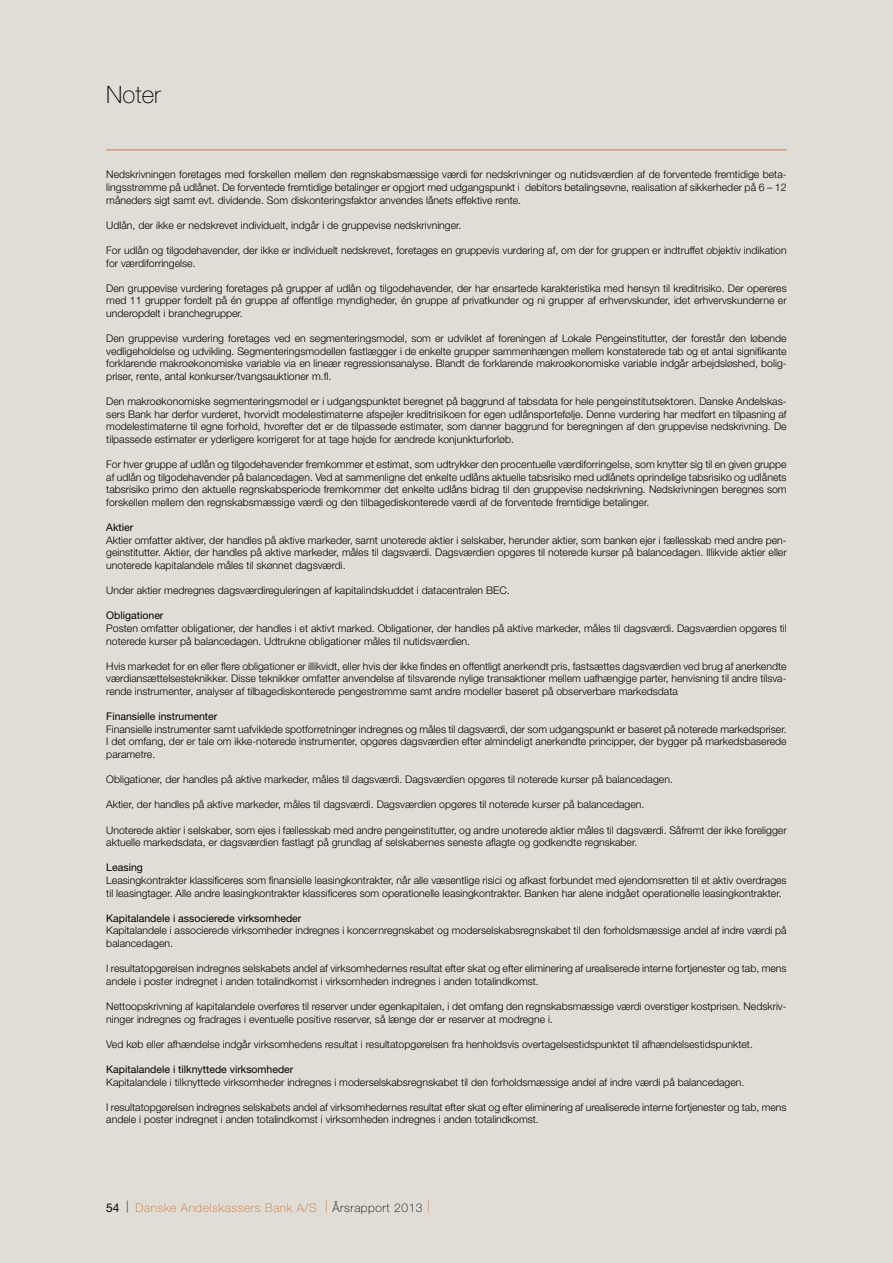
<style>
.page{position:relative;width:893px;height:1263px;background:#dfddd5}
.page>*{position:absolute;margin:0;border:0;box-sizing:border-box;transform-origin:0 0}
.t1{font:100 24px "Helvetica Neue LT";color:#000}
.t2{font:100 12px "Helvetica Neue LT";letter-spacing:.05em;color:#d57032}
.t3{font:300 10.5px/12.6px "Helvetica Neue LT";color:#000;text-align:justify}
.t4{font:10.5px "Helvetica Neue LT";color:#000}
.s1{font-weight:400;color:#000}
.s2{color:#000}
</style>
<div class="page">
<hr style="left:106px;top:150px;width:681px;height:1px;background:#d57032">
<h1 class="t1" style="left:106px;top:81px;width:56px">Noter</h1>
<p class="t3" style="left:106px;top:168px;width:682px">Nedskrivningen foretages med forskellen mellem den regnskabsmæssige værdi før nedskrivninger og nutidsværdien af de forventede fremtidige beta&shy;lingsstrømme på udlånet. De forventede fremtidige betalinger er opgjort med udgangspunkt i debitors betalingsevne, realisation af sikkerheder på 6 – 12 måneders sigt samt evt. dividende. Som diskonteringsfaktor anvendes lånets effektive rente.</p>
<p class="t3" style="left:106px;top:218px;width:357px">Udlån, der ikke er nedskrevet individuelt, indgår i de gruppevise nedskrivninger.</p>
<p class="t3" style="left:106px;top:244px;width:682px">For udlån og tilgodehavender, der ikke er individuelt nedskrevet, foretages en gruppevis vurdering af, om der for gruppen er indtruffet objektiv indikation for værdiforringelse.</p>
<p class="t3" style="left:106px;top:281px;width:682px">Den gruppevise vurdering foretages på grupper af udlån og tilgodehavender, der har ensartede karakteristika med hensyn til kreditrisiko. Der opereres med 11 grupper fordelt på én gruppe af offentlige myndigheder, én gruppe af privatkunder og ni grupper af erhvervskunder, idet erhvervskunderne er underopdelt i branchegrupper.</p>
<p class="t3" style="left:106px;top:332px;width:682px">Den gruppevise vurdering foretages ved en segmenteringsmodel, som er udviklet af foreningen af Lokale Pengeinstitutter, der forestår den løbende vedligeholdelse og udvikling. Segmenteringsmodellen fastlægger i de enkelte grupper sammenhængen mellem konstaterede tab og et antal signifikante forklarende makroøkonomiske variable via en lineær regressionsanalyse. Blandt de forklarende makroøkonomiske variable indgår arbejdsløshed, bolig&shy;priser, rente, antal konkurser/tvangsauktioner m.fl.</p>
<p class="t3" style="left:106px;top:395px;width:682px">Den makroøkonomiske segmenteringsmodel er i udgangspunktet beregnet på baggrund af tabsdata for hele pengeinstitutsektoren. Danske Andelskas&shy;sers Bank har derfor vurderet, hvorvidt modelestimaterne afspejler kreditrisikoen for egen udlånsportefølje. Denne vurdering har medført en tilpasning af modelestimaterne til egne forhold, hvorefter det er de tilpassede estimater, som danner baggrund for beregningen af den gruppevise nedskrivning. De tilpassede estimater er yderligere korrigeret for at tage højde for ændrede konjunkturforløb.</p>
<p class="t3" style="left:106px;top:458px;width:682px">For hver gruppe af udlån og tilgodehavender fremkommer et estimat, som udtrykker den procentuelle værdiforringelse, som knytter sig til en given gruppe af udlån og tilgodehavender på balancedagen. Ved at sammenligne det enkelte udlåns aktuelle tabsrisiko med udlånets oprindelige tabsrisiko og udlånets tabsrisiko primo den aktuelle regnskabsperiode fremkommer det enkelte udlåns bidrag til den gruppevise nedskrivning. Nedskrivningen beregnes som forskellen mellem den regnskabsmæssige værdi og den tilbagediskonterede værdi af de forventede fremtidige betalinger.</p>
<p class="t4" style="left:106px;top:521px;width:29px">Aktier</p>
<p class="t3" style="left:106px;top:533px;width:682px">Aktier omfatter aktiver, der handles på aktive markeder, samt unoterede aktier i selskaber, herunder aktier, som banken ejer i fællesskab med andre pen&shy;geinstitutter. Aktier, der handles på aktive markeder, måles til dagsværdi. Dagsværdien opgøres til noterede kurser på balancedagen. Illikvide aktier eller unoterede kapitalandele måles til skønnet dagsværdi.</p>
<p class="t3" style="left:106px;top:584px;width:405px">Under aktier medregnes dagsværdireguleringen af kapitalindskuddet i datacentralen BEC.</p>
<p class="t4" style="left:106px;top:609px;width:59px">Obligationer</p>
<p class="t3" style="left:106px;top:622px;width:682px">Posten omfatter obligationer, der handles i et aktivt marked. Obligationer, der handles på aktive markeder, måles til dagsværdi. Dagsværdien opgøres til noterede kurser på balancedagen. Udtrukne obligationer måles til nutidsværdien.</p>
<p class="t3" style="left:106px;top:659px;width:682px">Hvis markedet for en eller flere obligationer er illikvidt, eller hvis der ikke findes en offentligt anerkendt pris, fastsættes dagsværdien ved brug af anerkendte værdiansættelsesteknikker. Disse teknikker omfatter anvendelse af tilsvarende nylige transaktioner mellem uafhængige parter, henvisning til andre tilsva&shy;rende instrumenter, analyser af tilbagediskonterede pengestrømme samt andre modeller baseret på observerbare markedsdata</p>
<p class="t4" style="left:106px;top:710px;width:113px">Finansielle instrumenter</p>
<p class="t3" style="left:106px;top:722px;width:682px">Finansielle instrumenter samt uafviklede spotforretninger indregnes og måles til dagsværdi, der som udgangspunkt er baseret på noterede markedspriser.<br>I det omfang, der er tale om ikke-noterede instrumenter, opgøres dagsværdien efter almindeligt anerkendte principper, der bygger på markedsbaserede parametre.</p>
<p class="t3" style="left:106px;top:773px;width:568px">Obligationer, der handles på aktive markeder, måles til dagsværdi. Dagsværdien opgøres til noterede kurser på balancedagen.</p>
<p class="t3" style="left:106px;top:798px;width:540px">Aktier, der handles på aktive markeder, måles til dagsværdi. Dagsværdien opgøres til noterede kurser på balancedagen.</p>
<p class="t3" style="left:106px;top:823px;width:682px">Unoterede aktier i selskaber, som ejes i fællesskab med andre pengeinstitutter, og andre unoterede aktier måles til dagsværdi. Såfremt der ikke foreligger aktuelle markedsdata, er dagsværdien fastlagt på grundlag af selskabernes seneste aflagte og godkendte regnskaber.</p>
<p class="t4" style="left:106px;top:861px;width:38px">Leasing</p>
<p class="t3" style="left:106px;top:874px;width:682px">Leasingkontrakter klassificeres som finansielle leasingkontrakter, når alle væsentlige risici og afkast forbundet med ejendomsretten til et aktiv overdrages til leasingtager. Alle andre leasingkontrakter klassificeres som operationelle leasingkontrakter. Banken har alene indgået operationelle leasingkontrakter.</p>
<p class="t4" style="left:106px;top:912px;width:197px">Kapitalandele i associerede virksomheder</p>
<p class="t3" style="left:106px;top:924px;width:682px">Kapitalandele i associerede virksomheder indregnes i koncernregnskabet og moderselskabsregnskabet til den forholdsmæssige andel af indre værdi på balancedagen.</p>
<p class="t3" style="left:106px;top:962px;width:682px">I resultatopgørelsen indregnes selskabets andel af virksomhedernes resultat efter skat og efter eliminering af urealiserede interne fortjenester og tab, mens andele i poster indregnet i anden totalindkomst i virksomheden indregnes i anden totalindkomst.</p>
<p class="t3" style="left:106px;top:1000px;width:682px">Nettoopskrivning af kapitalandele overføres til reserver under egenkapitalen, i det omfang den regnskabsmæssige værdi overstiger kostprisen. Nedskriv&shy;ninger indregnes og fradrages i eventuelle positive reserver, så længe der er reserver at modregne i.</p>
<p class="t3" style="left:106px;top:1037px;width:648px">Ved køb eller afhændelse indgår virksomhedens resultat i resultatopgørelsen fra henholdsvis overtagelsestidspunktet til afhændelsestidspunktet.</p>
<p class="t4" style="left:106px;top:1063px;width:189px">Kapitalandele i tilknyttede virksomheder</p>
<p class="t3" style="left:106px;top:1075px;width:640px">Kapitalandele i tilknyttede virksomheder indregnes i moderselskabsregnskabet til den forholdsmæssige andel af indre værdi på balancedagen.</p>
<p class="t3" style="left:106px;top:1100px;width:682px">I resultatopgørelsen indregnes selskabets andel af virksomhedernes resultat efter skat og efter eliminering af urealiserede interne fortjenester og tab, mens andele i poster indregnet i anden totalindkomst i virksomheden indregnes i anden totalindkomst.</p>
<p class="t2" style="left:106px;top:1201px;width:325px"><span class="s1">54</span> <span class="s2">|</span> Danske Andelskassers Bank A/S | <span class="s2">Årsrapport 2013</span> |</p>
</div>
